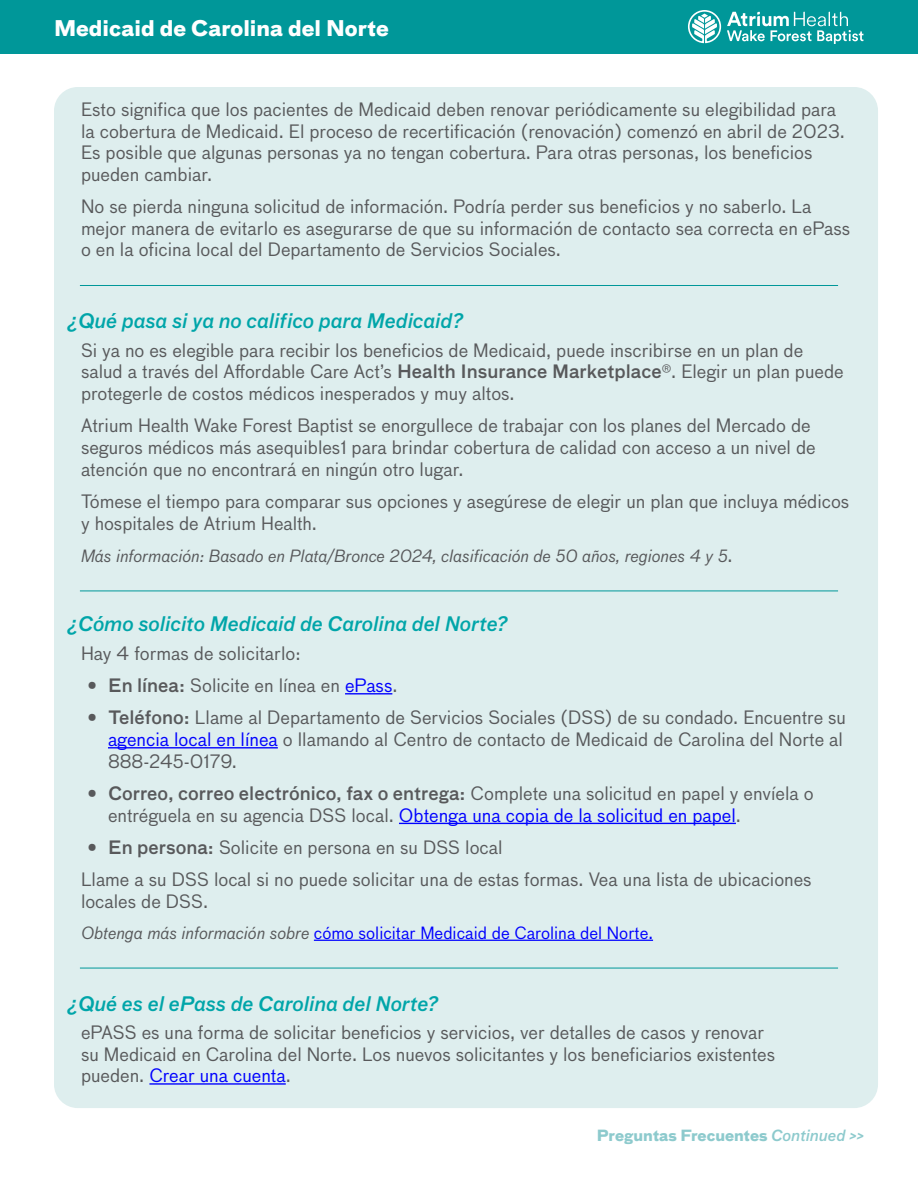
<style>
.page{position:relative;width:918px;height:1188px;background:#fff}
.page>*{position:absolute;margin:0;border:0;box-sizing:border-box;transform-origin:0 0}
.t1{font:700 21px "Bau Pro";color:#fff}
.t2{font:italic 500 19.5px "Bau Pro";color:#00a5a9}
.t3{font:18px/21.6px "Bau Pro";color:#58595b}
.t4{font:italic 16.5px "Bau Pro";color:#58595b}
.t5{font:16.5px "Bau Pro";color:#00f}
.t6{font:700 15px "Bau Pro";color:#8dcacd}
.s1{font-weight:500}
.s2{font-style:normal;font-size:18px}
.s3{color:#00f}
.s4{font-style:italic;color:#58595b}
.s5{font-weight:500;font-style:italic}
</style>
<div class="page">
<div style="left:0;top:0;width:918px;height:54px;background:#009799"></div>
<svg style="left:688px;top:10px;width:33px;height:33px"></svg>
<svg style="left:727px;top:12px;width:136px;height:32px"></svg>
<div style="left:54px;top:87px;width:824px;height:1021px;background:#deeeee;border-radius:24px"></div>
<hr style="left:345px;top:693px;width:47px;height:1px;background:#00f">
<hr style="left:108px;top:747px;width:170px;height:1px;background:#00f">
<hr style="left:399px;top:823px;width:337px;height:1px;background:#00f">
<hr style="left:314px;top:940px;width:339px;height:1px;background:#00f">
<hr style="left:149px;top:1083px;width:137px;height:2px;background:#00f">
<hr style="left:80px;top:968px;width:758px;height:1px;background:#009799">
<hr style="left:80px;top:591px;width:758px;height:1px;background:#009799">
<hr style="left:80px;top:285px;width:758px;height:1px;background:#009799">
<p class="t1" style="left:54px;top:11px;width:336px">Medicaid de Carolina del Norte</p>
<p class="t3" style="left:81px;top:98px;width:765px">Esto significa que los pacientes de Medicaid deben renovar periódicamente su elegibilidad para la cobertura de Medicaid. El proceso de recertificación (renovación) comenzó en abril de 2023.<br>Es posible que algunas personas ya no tengan cobertura. Para otras personas, los beneficios pueden cambiar.</p>
<p class="t3" style="left:81px;top:195px;width:771px">No se pierda ninguna solicitud de información. Podría perder sus beneficios y no saberlo. La mejor manera de evitarlo es asegurarse de que su información de contacto sea correcta en ePass o en la oficina local del Departamento de Servicios Sociales.</p>
<p class="t2" style="left:68px;top:307px;width:397px">¿Qué pasa si ya no califico para Medicaid?</p>
<p class="t3" style="left:81px;top:339px;width:764px">Si ya no es elegible para recibir los beneficios de Medicaid, puede inscribirse en un plan de salud a través del Affordable Care Act’s <span class="s1">Health Insurance Marketplace</span>®. Elegir un plan puede protegerle de costos médicos inesperados y muy altos.</p>
<p class="t3" style="left:81px;top:414px;width:736px">Atrium Health Wake Forest Baptist se enorgullece de trabajar con los planes del Mercado de seguros médicos más asequibles1 para brindar cobertura de calidad con acceso a un nivel de atención que no encontrará en ningún otro lugar.</p>
<p class="t3" style="left:81px;top:490px;width:770px">Tómese el tiempo para comparar sus opciones y asegúrese de elegir un plan que incluya médicos y hospitales de Atrium Health.</p>
<p class="t4" style="left:81px;top:544px;width:653px">Más información: Basado en Plata/Bronce 2024, clasificación de 50 años, regiones 4 y 5<span class="s2">.</span></p>
<p class="t2" style="left:68px;top:609px;width:441px">¿Cómo solicito Medicaid de Carolina del Norte?</p>
<p class="t3" style="left:81px;top:641px;width:221px">Hay 4 formas de solicitarlo:</p>
<p class="t3" style="left:88px;top:674px;width:311px"><span class="s1">• En línea:</span> Solicite en línea en <span class="s3">ePass</span>.</p>
<p class="t3" style="left:108px;top:706px;width:740px;text-indent:-20px"><span class="s1">• Teléfono:</span> Llame al Departamento de Servicios Sociales (DSS) de su condado. Encuentre su <span class="s3">agencia local en línea</span> o llamando al Centro de contacto de Medicaid de Carolina del Norte al<br>888-245-0179.</p>
<p class="t3" style="left:108px;top:782px;width:707px;text-indent:-20px"><span class="s1">• Correo, correo electrónico, fax o entrega:</span> Complete una solicitud en papel y envíela o entréguela en su agencia DSS local. <span class="s3">Obtenga una copia de la solicitud en papel</span>.</p>
<p class="t3" style="left:81px;top:830px;width:732px;line-height:32.4px;text-indent:7px"><span class="s1">• En persona:</span> Solicite en persona en su DSS local<br>Llame a su DSS local si no puede solicitar una de estas formas. Vea una lista de ubicaciones</p>
<p class="t3" style="left:81px;top:890px;width:129px">locales de DSS.</p>
<p class="t5" style="left:81px;top:921px;width:574px"><span class="s4">Obtenga más información sobre</span> cómo solicitar Medicaid de Carolina del Norte.</p>
<p class="t2" style="left:68px;top:989px;width:372px">¿Qué es el ePass de Carolina del Norte?</p>
<p class="t3" style="left:81px;top:1021px;width:696px">ePASS es una forma de solicitar beneficios y servicios, ver detalles de casos y renovar su Medicaid en Carolina del Norte. Los nuevos solicitantes y los beneficiarios existentes pueden. <span class="s3">Crear una cuenta</span>.</p>
<p class="t6" style="left:597px;top:1122px;width:269px">Preguntas Frecuentes <span class="s5">Continued &gt;&gt;</span></p>
</div>
